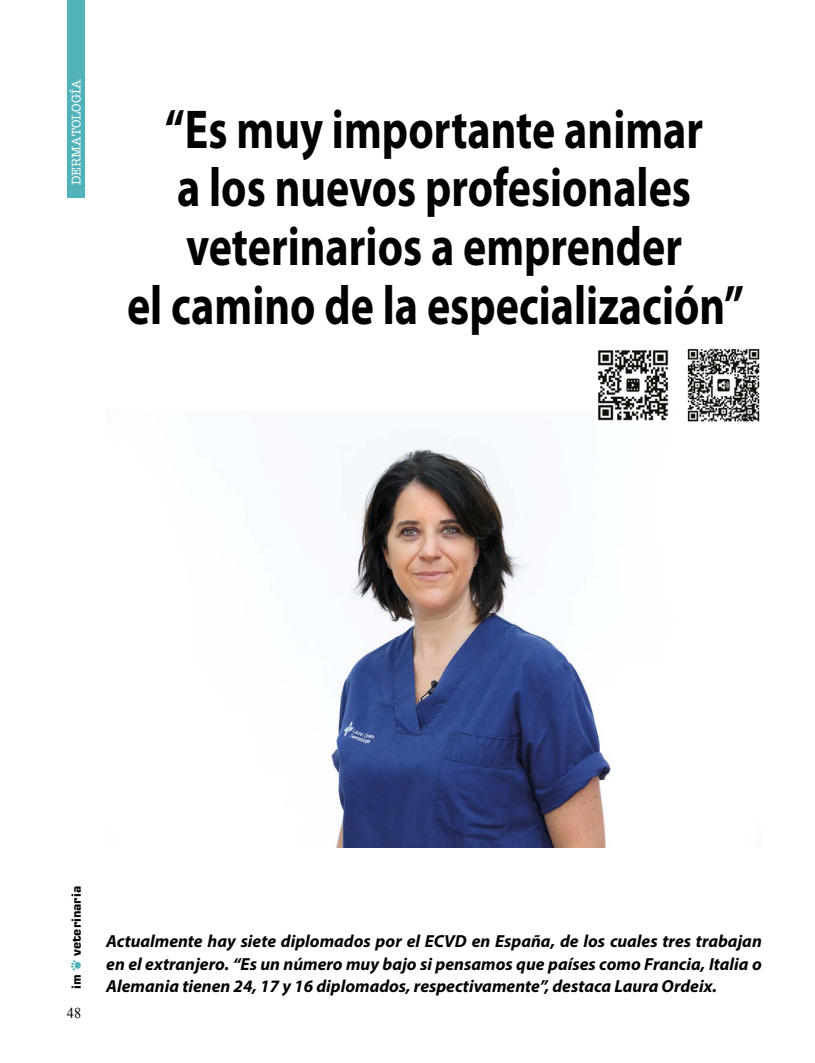
<style>
.page{position:relative;width:815px;height:1063px;background:#fff}
.page>*{position:absolute;margin:0;border:0;box-sizing:border-box;transform-origin:0 0}
.t1{font:700 55px/58.8px "Myriad Pro";color:#000;text-align:center;scale:.8 1}
.t2{font:italic 700 17.5px/22.5px "Myriad Pro";color:#000;text-align:justify}
.t3{font:15px "Times New Roman";color:#000;scale:.95 1}
.t4{font:700 12.5px "Square 721 BT";color:#000}
.t5{font:12.5px "Memorandum";color:#fff}
</style>
<div class="page">
<div style="left:75px;top:962px;width:6px;height:7px;background:#51b3b9;border-radius:50%"></div>
<svg style="left:71px;top:960px;width:5px;height:11px"></svg>
<div style="left:67px;top:0;width:17px;height:198px;background:#51b3b9"></div>
<img style="left:329px;top:443px;width:286px;height:404px">
<img style="left:687px;top:349px;width:73px;height:73px">
<img style="left:598px;top:350px;width:71px;height:71px">
<p class="t5" style="left:68px;top:185px;width:107px;rotate:-90deg">DERMATOLOGÍA</p>
<h1 class="t1" style="left:127px;top:98px;width:773px">“Es muy importante animar<br>a los nuevos profesionales veterinarios a emprender<br>el camino de la especialización”</h1>
<p class="t4" style="left:69px;top:956px;width:71px;rotate:-90deg">veterinaria</p>
<p class="t4" style="left:69px;top:989px;width:16px;rotate:-90deg">im</p>
<p class="t3" style="left:67px;top:1003px;width:16px">48</p>
<p class="t2" style="left:106px;top:929px;width:657px">Actualmente hay siete diplomados por el ECVD en España, de los cuales tres trabajan en el extranjero. “Es un número muy bajo si pensamos que países como Francia, Italia o Alemania tienen 24, 17 y 16 diplomados, respectivamente”, destaca Laura Ordeix.</p>
</div>
